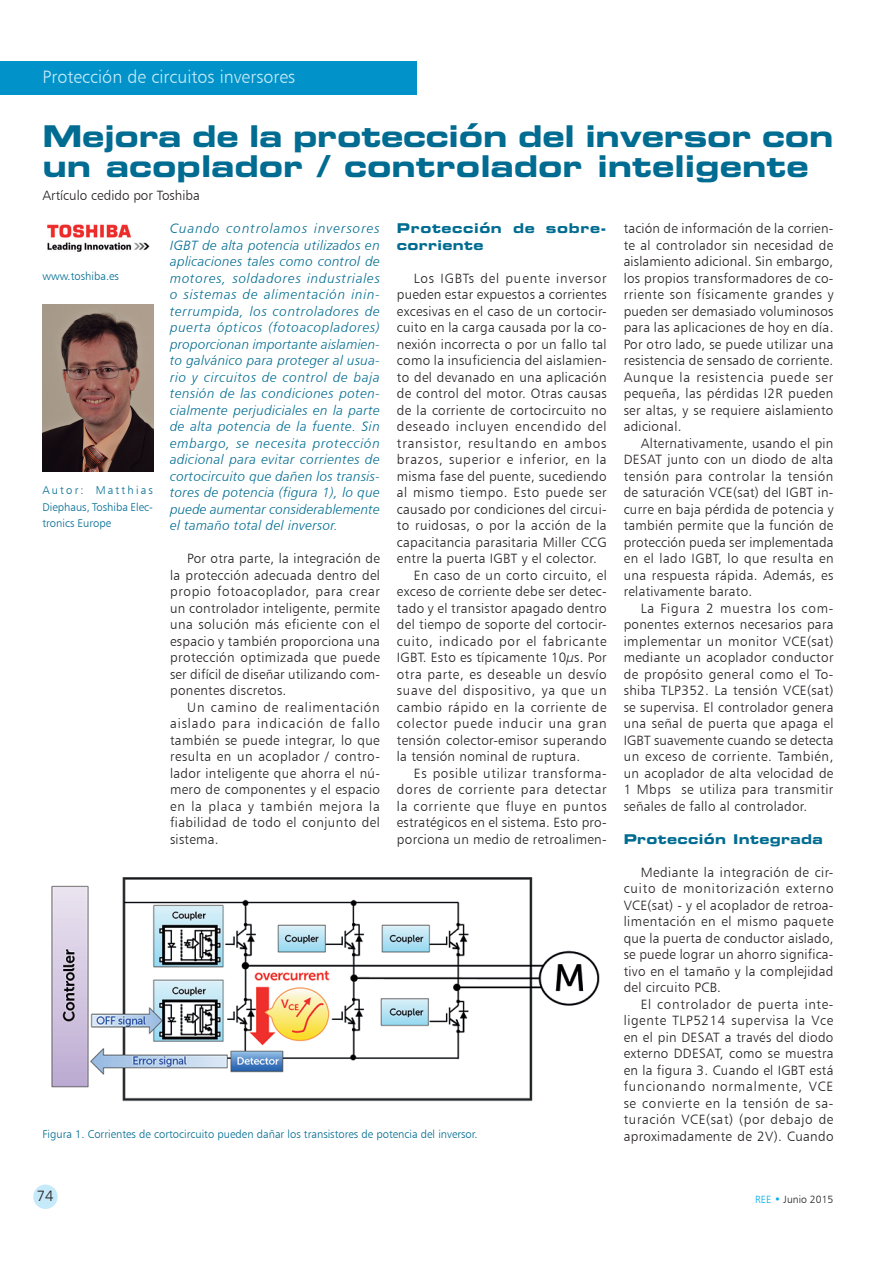
<style>
.page{position:relative;width:893px;height:1263px;background:#fff}
.page>*{position:absolute;margin:0;border:0;box-sizing:border-box;transform-origin:0 0}
.TITULO_ARTICULO{font:30px/30px "Eurostile Bold Extended Two";color:#006c91}
.t1{font:18px "Humanist 777 BT Light B";color:#c6eafa}
.t2{font:15px "Humanist 777 BT Light B";color:#231f20}
.TEXTO_ARTICULO{font:13.5px/16.5px "Humanist 777 BT Light B";letter-spacing:.02em;color:#231f20;text-align:justify}
.TEXTO_ARTICULO-2{font:13.5px/16.5px "Humanist 777 BT Light Italic B";letter-spacing:.01em;color:#006c91;text-align:justify}
.TITULO_APARTADO{font:13.5px/16.5px "Eurostile Bold Extended Two";letter-spacing:.045em;color:#006c91}
.AUTOR_ARTICULO{font:13.5px "Humanist 777 BT Light B";color:#231f20}
.TITULO_APARTADO-2{font:13.5px "Eurostile Bold Extended Two";letter-spacing:.02em;color:#006c91}
.AUTOR_ARTICULO-2{font:11.25px "Humanist 777 BT Light B";color:#006c91}
.FIGURAS{font:11.25px/16.5px "Humanist 777 BT Light B";color:#006c91;text-align:justify}
.t3{font:10.5px "Humanist 777 BT Light B";color:#231f20}
.s1{color:#00aeef}
</style>
<div class="page">
<div style="left:33px;top:1184px;width:25px;height:25px;background:#c6eafa;border-radius:50%"></div>
<div style="left:0;top:61px;width:417px;height:33px;background:#0092c8"></div>
<img style="left:47px;top:224px;width:103px;height:28px">
<img style="left:51px;top:877px;width:549px;height:225px">
<img style="left:42px;top:305px;width:111px;height:166px">
<h2 class="t1" style="left:43px;top:65px;width:254px">Protección de circuitos inversores</h2>
<p class="TITULO_ARTICULO" style="left:43px;top:120px;width:792px">Mejora de la protección del inversor con un acoplador / controlador inteligente</p>
<p class="AUTOR_ARTICULO" style="left:43px;top:187px;width:159px">Artículo cedido por Toshiba</p>
<p class="TEXTO_ARTICULO-2" style="left:170px;top:220px;width:211px">Cuando controlamos inversores IGBT de alta potencia utilizados en aplicaciones tales como control de motores, soldadores industriales o sistemas de alimentación inin&shy;terrumpida, los controladores de puerta ópticos (fotoacopladores) proporcionan importante aislamien&shy;to galvánico para proteger al usua&shy;rio y circuitos de control de baja tensión de las condiciones poten&shy;cialmente perjudiciales en la parte de alta potencia de la fuente. Sin embargo, se necesita protección adicional para evitar corrientes de cortocircuito que dañen los transis&shy;tores de potencia (figura 1), lo que puede aumentar considerablemente el tamaño total del inversor.</p>
<p class="TEXTO_ARTICULO" style="left:170px;top:550px;width:211px;text-indent:17px">Por otra parte, la integración de la protección adecuada dentro del propio fotoacoplador, para crear un controlador inteligente, permite una solución más eficiente con el espacio y también proporciona una protección optimizada que puede ser difícil de diseñar utilizando com&shy;ponentes discretos.</p>
<p class="TEXTO_ARTICULO" style="left:170px;top:698px;width:211px;text-indent:17px">Un camino de realimentación aislado para indicación de fallo también se puede integrar, lo que resulta en un acoplador / contro&shy;lador inteligente que ahorra el nú&shy;mero de componentes y el espacio en la placa y también mejora la fiabilidad de todo el conjunto del sistema.</p>
<p class="FIGURAS" style="left:42px;top:268px;width:78px">www.toshiba.es</p>
<p class="FIGURAS" style="left:42px;top:482px;width:112px">Autor: Matthias Diephaus, Toshiba Elec&shy;tronics Europe</p>
<p class="TITULO_APARTADO" style="left:397px;top:220px;width:211px">Protección de sobre&shy;corriente</p>
<p class="TEXTO_ARTICULO" style="left:397px;top:270px;width:211px;text-indent:17px">Los IGBTs del puente inversor pueden estar expuestos a corrientes excesivas en el caso de un cortocir&shy;cuito en la carga causada por la co&shy;nexión incorrecta o por un fallo tal como la insuficiencia del aislamien&shy;to del devanado en una aplicación de control del motor. Otras causas de la corriente de cortocircuito no deseado incluyen encendido del transistor, resultando en ambos brazos, superior e inferior, en la misma fase del puente, sucediendo al mismo tiempo. Esto puede ser causado por condiciones del circui&shy;to ruidosas, o por la acción de la capacitancia parasitaria Miller CCG entre la puerta IGBT y el colector.</p>
<p class="TEXTO_ARTICULO" style="left:397px;top:567px;width:211px;text-indent:17px">En caso de un corto circuito, el exceso de corriente debe ser detec&shy;tado y el transistor apagado dentro del tiempo de soporte del cortocir&shy;cuito, indicado por el fabricante IGBT. Esto es típicamente 10μs. Por otra parte, es deseable un desvío suave del dispositivo, ya que un cambio rápido en la corriente de colector puede inducir una gran tensión colector-emisor superando la tensión nominal de ruptura.</p>
<p class="TEXTO_ARTICULO" style="left:397px;top:765px;width:211px;text-indent:17px">Es posible utilizar transforma&shy;dores de corriente para detectar la corriente que fluye en puntos estratégicos en el sistema. Esto pro&shy;porciona un medio de retroalimen-</p>
<p class="TEXTO_ARTICULO" style="left:624px;top:220px;width:211px">tación de información de la corrien&shy;te al controlador sin necesidad de aislamiento adicional. Sin embargo, los propios transformadores de co&shy;rriente son físicamente grandes y pueden ser demasiado voluminosos para las aplicaciones de hoy en día.<br>Por otro lado, se puede utilizar una resistencia de sensado de corriente.<br>Aunque la resistencia puede ser pequeña, las pérdidas I2R pueden ser altas, y se requiere aislamiento adicional.</p>
<p class="TEXTO_ARTICULO" style="left:624px;top:434px;width:211px;text-indent:17px">Alternativamente, usando el pin DESAT junto con un diodo de alta tensión para controlar la tensión de saturación VCE(sat) del IGBT in&shy;curre en baja pérdida de potencia y también permite que la función de protección pueda ser implementada en el lado IGBT, lo que resulta en una respuesta rápida. Además, es relativamente barato.</p>
<p class="TEXTO_ARTICULO" style="left:624px;top:599px;width:211px;text-indent:17px">La Figura 2 muestra los com&shy;ponentes externos necesarios para implementar un monitor VCE(sat) mediante un acoplador conductor de propósito general como el To&shy;shiba TLP352. La tensión VCE(sat) se supervisa. El controlador genera una señal de puerta que apaga el IGBT suavemente cuando se detecta un exceso de corriente. También, un acoplador de alta velocidad de 1 Mbps se utiliza para transmitir señales de fallo al controlador.</p>
<p class="TITULO_APARTADO-2" style="left:624px;top:829px;width:201px">Protección Integrada</p>
<p class="TEXTO_ARTICULO" style="left:624px;top:863px;width:211px;text-indent:17px">Mediante la integración de cir&shy;cuito de monitorización externo VCE(sat) - y el acoplador de retroa&shy;limentación en el mismo paquete que la puerta de conductor aislado, se puede lograr un ahorro significa&shy;tivo en el tamaño y la complejidad del circuito PCB.</p>
<p class="TEXTO_ARTICULO" style="left:624px;top:995px;width:211px;text-indent:17px">El controlador de puerta inte&shy;ligente TLP5214 supervisa la Vce en el pin DESAT a través del diodo externo DDESAT, como se muestra en la figura 3. Cuando el IGBT está funcionando normalmente, VCE se convierte en la tensión de sa&shy;turación VCE(sat) (por debajo de</p>
<p class="AUTOR_ARTICULO-2" style="left:42px;top:1127px;width:437px">Figura 1. Corrientes de cortocircuito pueden dañar los transistores de potencia del inversor.</p>
<p class="TEXTO_ARTICULO" style="left:624px;top:1127px;width:211px">aproximadamente de 2V). Cuando</p>
<p class="t2" style="left:37px;top:1186px;width:18px">74</p>
<p class="t3" style="left:755px;top:1193px;width:80px"><span class="s1">REE •</span> Junio 2015</p>
</div>
